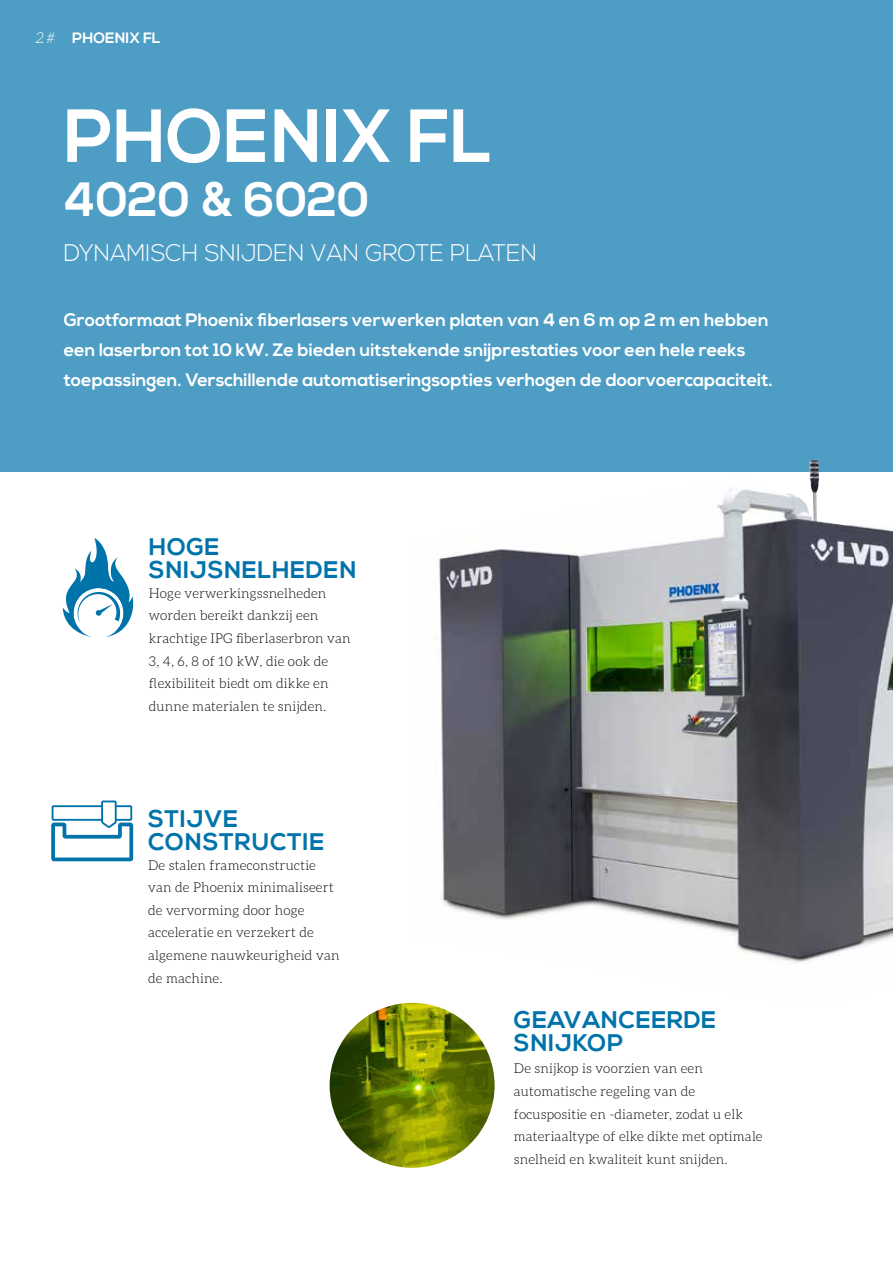
<style>
.page{position:relative;width:893px;height:1263px;background:#fff}
.page>*{position:absolute;margin:0;border:0;box-sizing:border-box;transform-origin:0 0}
.t1{font:700 75px "Nexa";color:#fff}
.t2{font:700 48px "Nexa";letter-spacing:.005em;color:#fff}
.t3{font:700 24px/22.6px "Nexa";letter-spacing:.025em;color:#0073ab}
.t4{font:300 24px "Nexa";color:#fff}
.t5{font:700 18px/30px "Nexa";color:#fff}
.t6{font:700 15px "Nexa";color:#fff}
.t7{font:300 13.5px/22.6px "Aleo";letter-spacing:.01em;color:#000}
.s1{font-family:"Aleo";font-weight:300;font-style:italic}
.s2{font-family:"DIN Pro"}
</style>
<div class="page">
<div style="left:0;top:0;width:893px;height:471px;background:#4d9dc4"></div>
<img style="left:328px;top:1001px;width:168px;height:168px;border-radius:84px">
<svg style="left:51px;top:800px;width:82px;height:61px"></svg>
<svg style="left:63px;top:538px;width:70px;height:99px"></svg>
<img style="left:411px;top:460px;width:482px;height:547px">
<p class="t6" style="left:36px;top:29px;width:127px"><span class="s1">2 #</span> PHOENIX FL</p>
<h1 class="t1" style="left:64px;top:93px;width:430px">PHOENIX FL</h1>
<h2 class="t2" style="left:64px;top:172px;width:307px">4020 <span class="s2">&amp;</span> 6020</h2>
<h3 class="t4" style="left:64px;top:239px;width:475px">DYNAMISCH SNIJDEN VAN GROTE PLATEN</h3>
<p class="t5" style="left:64px;top:305px;width:711px">Grootformaat Phoenix fiberlasers verwerken platen van 4 en 6 m op 2 m en hebben een laserbron tot 10 kW. Ze bieden uitstekende snijprestaties voor een hele reeks toepassingen. Verschillende automatiseringsopties verhogen de doorvoercapaciteit.</p>
<h3 class="t3" style="left:149px;top:537px;width:209px">HOGE<br>SNIJSNELHEDEN</h3>
<p class="t7" style="left:149px;top:581px;width:203px">Hoge verwerkingssnelheden worden bereikt dankzij een krachtige IPG fiberlaserbron van<br>3, 4, 6, 8 of 10 kW, die ook de flexibiliteit biedt om dikke en dunne materialen te snijden.</p>
<h3 class="t3" style="left:148px;top:808px;width:178px">STIJVE<br>CONSTRUCTIE</h3>
<p class="t7" style="left:148px;top:853px;width:193px">De stalen frameconstructie van de Phoenix minimaliseert de vervorming door hoge acceleratie en verzekert de algemene nauwkeurigheid van de machine.</p>
<h3 class="t3" style="left:514px;top:1009px;width:204px">GEAVANCEERDE<br>SNIJKOP</h3>
<p class="t7" style="left:514px;top:1057px;width:250px">De snijkop is voorzien van een automatische regeling van de focuspositie en -diameter, zodat u elk materiaaltype of elke dikte met optimale snelheid en kwaliteit kunt snijden.</p>
</div>
